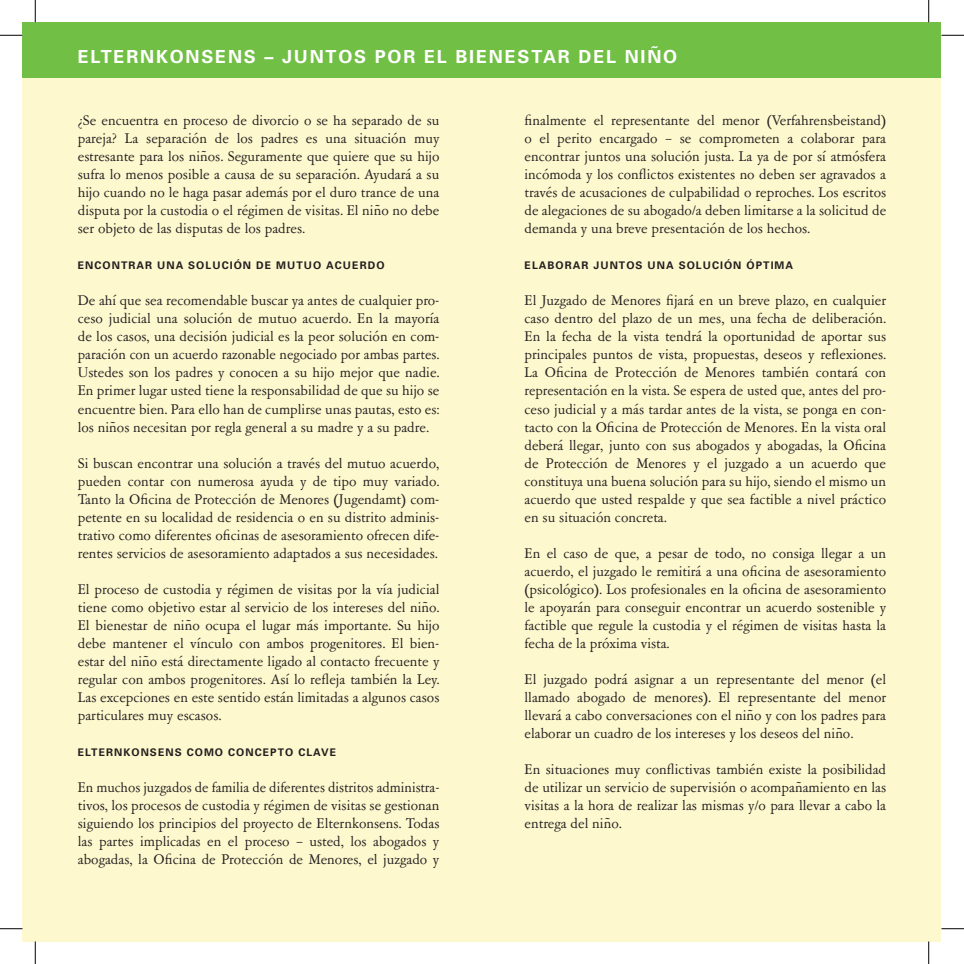
<style>
.page{position:relative;width:964px;height:964px;background:#fff}
.page>*{position:absolute;margin:0;border:0;box-sizing:border-box;transform-origin:0 0}
.t1{font:700 18px "Univers";letter-spacing:.1em;color:#fff}
.t2{font:15.75px/18px "Garamont Amst SB";color:#231f20;text-align:justify}
.t3{font:700 10.5px "Univers";letter-spacing:.1em;color:#231f20}
</style>
<div class="page">
<div style="left:22px;top:23px;width:919px;height:918px;background:#fef8ce"></div>
<div style="left:22px;top:22px;width:919px;height:56px;background:#71bf44"></div>
<hr style="left:0;top:34px;width:23px;height:2px;background:#fff">
<hr style="left:0;top:927px;width:23px;height:2px;background:#fff">
<hr style="left:34px;top:0;width:2px;height:23px;background:#fff">
<hr style="left:927px;top:0;width:2px;height:23px;background:#fff">
<svg style="left:0;top:35px;width:23px;height:1px"></svg>
<svg style="left:941px;top:35px;width:22px;height:1px"></svg>
<svg style="left:0;top:928px;width:23px;height:1px"></svg>
<svg style="left:941px;top:928px;width:22px;height:1px"></svg>
<svg style="left:35px;top:0;width:1px;height:23px"></svg>
<svg style="left:35px;top:941px;width:1px;height:22px"></svg>
<svg style="left:928px;top:0;width:1px;height:23px"></svg>
<svg style="left:928px;top:941px;width:1px;height:22px"></svg>
<p class="t1" style="left:78px;top:45px;width:601px">ELTERNKONSENS – JUNTOS POR EL BIENESTAR DEL NIÑO</p>
<p class="t2" style="left:78px;top:112px;width:363px">¿Se encuentra en proceso de divorcio o se ha separado de su pareja? La separación de los padres es una situación muy estresante para los niños. Seguramente que quiere que su hijo sufra lo menos posible a causa de su separación. Ayudará a su hijo cuando no le haga pasar además por el duro trance de una disputa por la custodia o el régimen de visitas. El niño no debe ser objeto de las disputas de los padres.</p>
<p class="t3" style="left:78px;top:259px;width:308px">ENCONTRAR UNA SOLUCIÓN DE MUTUO ACUERDO</p>
<p class="t2" style="left:78px;top:292px;width:363px">De ahí que sea recomendable buscar ya antes de cualquier pro&shy;ceso judicial una solución de mutuo acuerdo. En la mayoría de los casos, una decisión judicial es la peor solución en com&shy;paración con un acuerdo razonable negociado por ambas partes.<br>Ustedes son los padres y conocen a su hijo mejor que nadie.<br>En primer lugar usted tiene la responsabilidad de que su hijo se encuentre bien. Para ello han de cumplirse unas pautas, esto es: los niños necesitan por regla general a su madre y a su padre.</p>
<p class="t2" style="left:78px;top:454px;width:363px">Si buscan encontrar una solución a través del mutuo acuerdo, pueden contar con numerosa ayuda y de tipo muy variado.<br>Tanto la Oficina de Protección de Menores (Jugendamt) com&shy;petente en su localidad de residencia o en su distrito adminis&shy;trativo como diferentes oficinas de asesoramiento ofrecen dife&shy;rentes servicios de asesoramiento adaptados a sus necesidades.</p>
<p class="t2" style="left:78px;top:580px;width:363px">El proceso de custodia y régimen de visitas por la vía judicial tiene como objetivo estar al servicio de los intereses del niño.<br>El bienestar de niño ocupa el lugar más importante. Su hijo debe mantener el vínculo con ambos progenitores. El bien&shy;estar del niño está directamente ligado al contacto frecuente y regular con ambos progenitores. Así lo refleja también la Ley.<br>Las excepciones en este sentido están limitadas a algunos casos particulares muy escasos.</p>
<p class="t3" style="left:78px;top:745px;width:260px">ELTERNKONSENS COMO CONCEPTO CLAVE</p>
<p class="t2" style="left:78px;top:778px;width:363px">En muchos juzgados de familia de diferentes distritos administra&shy;tivos, los procesos de custodia y régimen de visitas se gestionan siguiendo los principios del proyecto de Elternkonsens. Todas las partes implicadas en el proceso – usted, los abogados y abogadas, la Oficina de Protección de Menores, el juzgado y</p>
<p class="t2" style="left:524px;top:112px;width:363px">finalmente el representante del menor (Verfahrensbeistand) o el perito encargado – se comprometen a colaborar para encontrar juntos una solución justa. La ya de por sí atmósfera incómoda y los conflictos existentes no deben ser agravados a través de acusaciones de culpabilidad o reproches. Los escritos de alegaciones de su abogado/a deben limitarse a la solicitud de demanda y una breve presentación de los hechos.</p>
<p class="t3" style="left:524px;top:259px;width:270px">ELABORAR JUNTOS UNA SOLUCIÓN ÓPTIMA</p>
<p class="t2" style="left:524px;top:292px;width:363px">El Juzgado de Menores fijará en un breve plazo, en cualquier caso dentro del plazo de un mes, una fecha de deliberación.<br>En la fecha de la vista tendrá la oportunidad de aportar sus principales puntos de vista, propuestas, deseos y reflexiones.<br>La Oficina de Protección de Menores también contará con representación en la vista. Se espera de usted que, antes del pro&shy;ceso judicial y a más tardar antes de la vista, se ponga en con&shy;tacto con la Oficina de Protección de Menores. En la vista oral deberá llegar, junto con sus abogados y abogadas, la Oficina de Protección de Menores y el juzgado a un acuerdo que constituya una buena solución para su hijo, siendo el mismo un acuerdo que usted respalde y que sea factible a nivel práctico en su situación concreta.</p>
<p class="t2" style="left:524px;top:544px;width:363px">En el caso de que, a pesar de todo, no consiga llegar a un acuerdo, el juzgado le remitirá a una oficina de asesoramiento (psicológico). Los profesionales en la oficina de asesoramiento le apoyarán para conseguir encontrar un acuerdo sostenible y factible que regule la custodia y el régimen de visitas hasta la fecha de la próxima vista.</p>
<p class="t2" style="left:524px;top:670px;width:363px">El juzgado podrá asignar a un representante del menor (el llamado abogado de menores). El representante del menor llevará a cabo conversaciones con el niño y con los padres para elaborar un cuadro de los intereses y los deseos del niño.</p>
<p class="t2" style="left:524px;top:760px;width:363px">En situaciones muy conflictivas también existe la posibilidad de utilizar un servicio de supervisión o acompañamiento en las visitas a la hora de realizar las mismas y/o para llevar a cabo la entrega del niño.</p>
</div>
